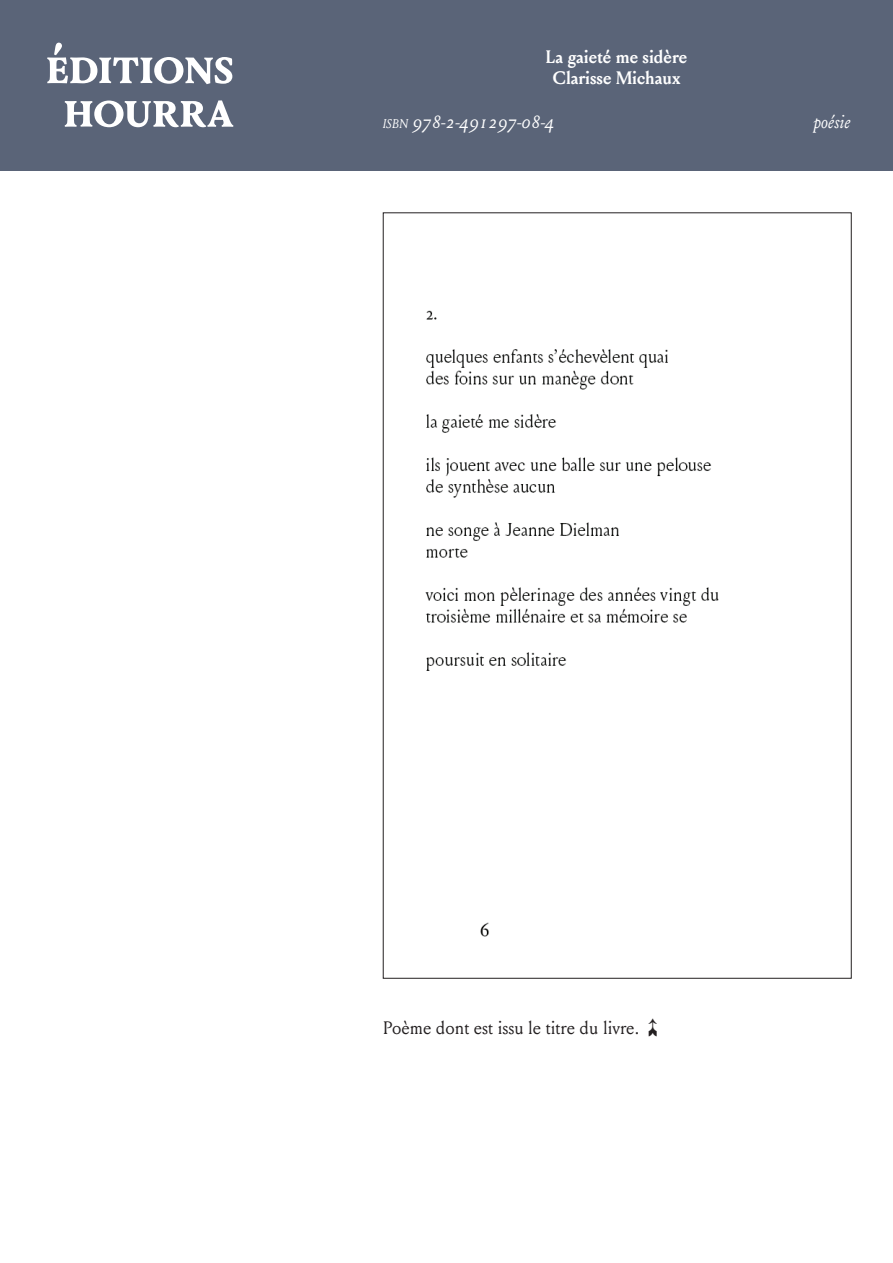
<style>
.page{position:relative;width:893px;height:1263px;background:#fff}
.page>*{position:absolute;margin:0;border:0;box-sizing:border-box;transform-origin:0 0}
.t1{font:700 54px/43.5px "Louize";letter-spacing:-.015em;color:#fff;text-align:center}
.t2{font:18px "Louize";color:#231f20}
.t3{font:700 18px/21.6px "Louize";color:#fff;text-align:center}
.t4{font:italic 18px "Louize";color:#fff}
.s1{font-size:12.6px}
</style>
<div class="page">
<div style="left:0;top:0;width:893px;height:170px;background:#5a6478"></div>
<img style="left:425px;top:310px;width:294px;height:627px">
<h1 class="t1" style="left:45px;top:40px;width:190px">éditions<br>Hourra</h1>
<p class="t3" style="left:546px;top:45px;width:143px">La gaieté me sidère<br>Clarisse Michaux</p>
<p class="t4" style="left:383px;top:109px;width:174px"><span class="s1">isbn</span> 978-2-491297-08-4</p>
<p class="t4" style="left:813px;top:109px;width:38px">poésie</p>
<p class="t2" style="left:383px;top:1015px;width:280px">Poème dont est issu le titre du livre. ↑</p>
</div>
